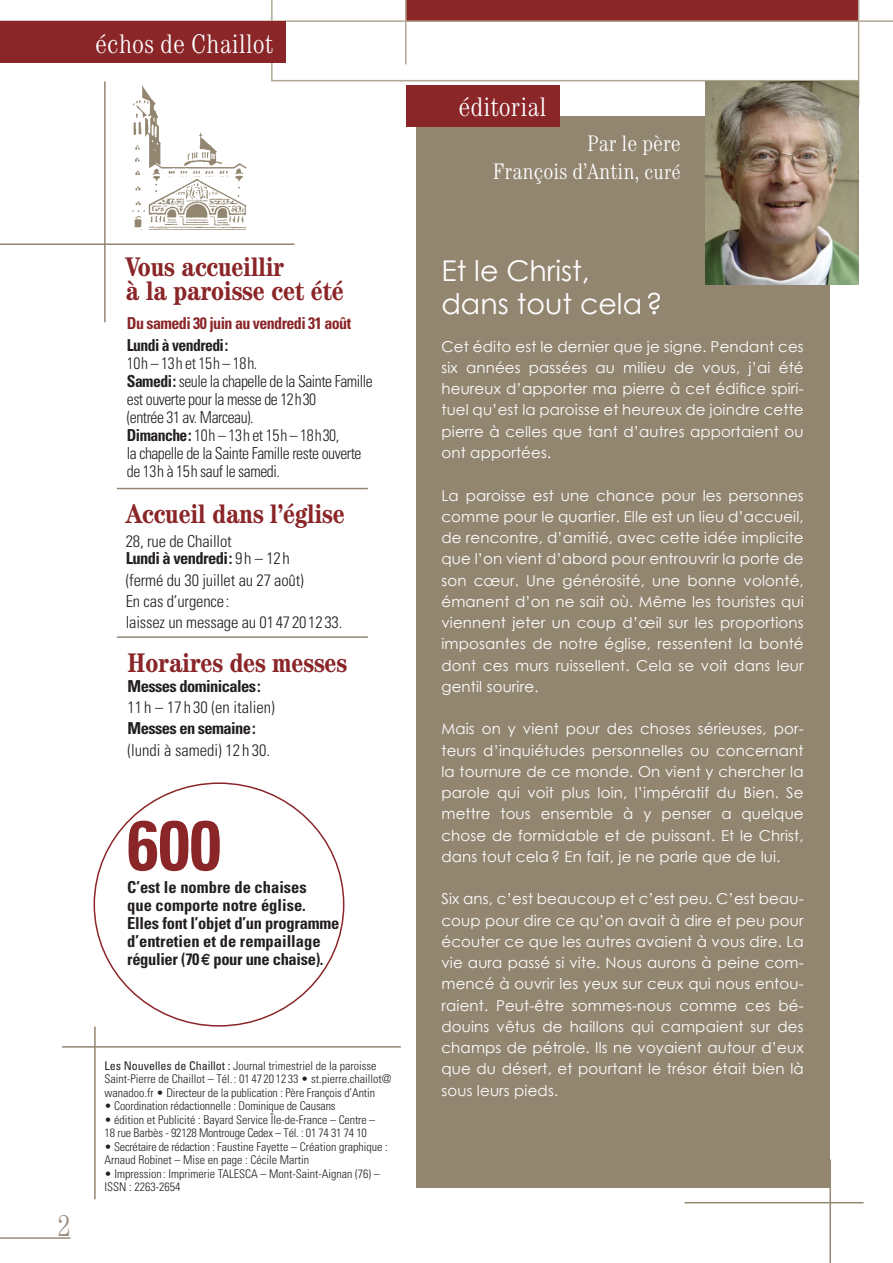
<style>
.page{position:relative;width:893px;height:1263px;background:#fff}
.page>*{position:absolute;margin:0;border:0;box-sizing:border-box;transform-origin:0 0}
.t1{font:700 condensed 70.5px "Univers";color:#8a2528}
.t2{font:300 condensed 30px "Century";color:#998b7d}
.t3{font:28.5px/33px "Century Gothic";color:#fff}
.t4{font:700 condensed 27px/24px "Century";color:#8a2528}
.t5{font:300 condensed 27px "Century";color:#fff}
.t6{font:300 condensed 22.5px/28.5px "Century";color:#fff;text-align:right}
.t7{font:300 condensed 16.5px/18px "Univers";letter-spacing:-.03em;color:#231f20;scale:.95 1}
.t8{font:700 condensed 16.5px/18px "Univers";letter-spacing:-.015em;color:#231f20}
.t9{font:300 condensed 16.5px/21.3px "Univers";letter-spacing:-.01em;color:#231f20}
.t10{font:300 condensed 16.5px "Univers";color:#231f20}
.t11{font:700 condensed 16.5px "Univers";letter-spacing:-.035em;color:#231f20}
.t12{font:700 condensed 16.5px "Univers";letter-spacing:-.035em;color:#8a2528}
.t13{font:700 condensed 16.5px "Univers";letter-spacing:-.035em;color:#231f20;scale:.95 1}
.t14{font:15px/21.3px "Century Gothic";letter-spacing:.01em;color:#fff;text-align:justify}
.t15{font:300 condensed 12px/13.5px "Univers";color:#231f20}
.s1{font-weight:700}
.s2{font-family:"Euro Sans";font-stretch:normal}
.s3{font-weight:400}
.s4{font-size:21px}
</style>
<div class="page">
<div style="left:406px;top:0;width:453px;height:21px;background:#8a2528"></div>
<hr style="left:0;top:1237px;width:70px;height:2px;background:#998b7d">
<hr style="left:858px;top:0;width:1px;height:106px;background:#b2a794">
<hr style="left:405px;top:0;width:1px;height:64px;background:#b2a794">
<hr style="left:0;top:20px;width:893px;height:2px;background:#b2a794">
<hr style="left:271px;top:80px;width:588px;height:1px;background:#b2a794">
<hr style="left:271px;top:0;width:2px;height:81px;background:#b2a794">
<div style="left:0;top:22px;width:286px;height:41px;background:#8a2528"></div>
<div style="left:416px;top:116px;width:413px;height:1072px;background:#938671"></div>
<img style="left:705px;top:81px;width:154px;height:203px">
<div style="left:406px;top:85px;width:153px;height:41px;background:#8a2528"></div>
<img style="left:132px;top:85px;width:115px;height:145px">
<hr style="left:829px;top:1159px;width:2px;height:104px;background:#938671">
<hr style="left:685px;top:1202px;width:179px;height:1px;background:#938671">
<hr style="left:94px;top:1026px;width:2px;height:173px;background:#938671">
<hr style="left:62px;top:1046px;width:339px;height:1px;background:#938671">
<hr style="left:0;top:243px;width:294px;height:2px;background:#938671">
<hr style="left:104px;top:81px;width:2px;height:241px;background:#938671">
<hr style="left:117px;top:488px;width:251px;height:1px;background:#938671">
<hr style="left:117px;top:636px;width:251px;height:2px;background:#938671">
<h3 class="t5" style="left:95px;top:28px;width:179px">échos de Chaillot</h3>
<h3 class="t4" style="left:126px;top:254px;width:219px">Vous accueillir<br>à la paroisse cet été</h3>
<p class="t12" style="left:127px;top:313px;width:226px">Du samedi 30 juin au vendredi 31 août</p>
<p class="t13" style="left:127px;top:335px;width:108px">Lundi à vendredi:</p>
<p class="t7" style="left:127px;top:354px;width:260px">10h– 13h et15h– 18h.<br><span class="s1">Samedi:</span> seule la chapelle de la Sainte Famille est ouverte pour la messe de 12h30<br>(entrée 31 av. Marceau).<br><span class="s1">Dimanche:</span> 10h – 13h et 15h – 18h30,<br>la chapelle de la Sainte Famille reste ouverte de 13h à 15h sauf le samedi.</p>
<h3 class="t4" style="left:126px;top:501px;width:220px">Accueil dans l’église</h3>
<p class="t9" style="left:126px;top:532px;width:166px;line-height:17.5px">28, rue de Chaillot<br><span class="s1">Lundi à vendredi:</span> 9h – 12h</p>
<p class="t9" style="left:126px;top:569px;width:218px">(fermé du 30 juillet au 27 août)<br>En cas d’urgence:<br>laissez un message au 0147201233.</p>
<h3 class="t4" style="left:128px;top:650px;width:221px">Horaires des messes</h3>
<p class="t11" style="left:128px;top:676px;width:135px">Messes dominicales:</p>
<p class="t10" style="left:128px;top:697px;width:149px">11 h – 17 h 30 (en italien)</p>
<p class="t11" style="left:128px;top:718px;width:130px">Messes en semaine:</p>
<p class="t10" style="left:128px;top:740px;width:144px">(lundi à samedi) 12 h 30.</p>
<h1 class="t1" style="left:127px;top:802px;width:95px">600</h1>
<p class="t8" style="left:127px;top:878px;width:214px">C’est le nombre de chaises<br>que comporte notre église.<br>Elles font l’objet d’un programme d’entretien et de rempaillage régulier (70<span class="s2">€</span> pour une chaise).</p>
<h2 class="t2" style="left:57px;top:1208px;width:15px">2</h2>
<p class="t15" style="left:105px;top:1059px;width:288px"><span class="s3">Les Nouvelles de Chaillot :</span> Journal trimestriel de la paroisse<br>Saint-Pierre de Chaillot – Tél. : 01 47 20 12 33 • st.pierre.chaillot@ wanadoo.fr • Directeur de la publication : Père François d’Antin</p>
<p class="t15" style="left:105px;top:1099px;width:233px">• Coordination rédactionnelle : Dominique de Causans</p>
<p class="t15" style="left:105px;top:1113px;width:272px">• édition et Publicité : Bayard Service Île-de-France – Centre –<br>18 rue Barbès - 92128 Montrouge Cedex – Tél. : 01 74 31 74 10</p>
<p class="t15" style="left:105px;top:1140px;width:285px">• Secrétaire de rédaction : Faustine Fayette – Création graphique :<br>Arnaud Robinet – Mise en page : Cécile Martin</p>
<p class="t15" style="left:105px;top:1167px;width:277px">• Impression : Imprimerie TALESCA – Mont-Saint-Aignan (76) –<br>ISSN : 2263-2654</p>
<h3 class="t5" style="left:458px;top:92px;width:89px">éditorial</h3>
<h3 class="t6" style="left:493px;top:128px;width:189px">Par le père<br>François d’Antin, <span class="s4">curé</span></h3>
<h3 class="t3" style="left:441px;top:254px;width:223px">Et le Christ, dans tout cela?</h3>
<p class="t14" style="left:441px;top:335px;width:364px">Cet édito est le dernier que je signe. Pendant ces six années passées au milieu de vous, j’ai été heureux d’apporter ma pierre à cet édifice spiri&shy;tuel qu’est la paroisse et heureux de joindre cette pierre à celles que tant d’autres apportaient ou ont apportées.</p>
<p class="t14" style="left:441px;top:484px;width:364px">La paroisse est une chance pour les personnes comme pour le quartier. Elle est un lieu d’accueil, de rencontre, d’amitié, avec cette idée implicite que l’on vient d’abord pour entrouvrir la porte de son cœur. Une générosité, une bonne volonté, émanent d’on ne sait où. Même les touristes qui viennent jeter un coup d’œil sur les proportions imposantes de notre église, ressentent la bonté dont ces murs ruissellent. Cela se voit dans leur gentil sourire.</p>
<p class="t14" style="left:441px;top:718px;width:364px">Mais on y vient pour des choses sérieuses, por&shy;teurs d’inquiétudes personnelles ou concernant la tournure de ce monde. On vient y chercher la parole qui voit plus loin, l’impératif du Bien. Se mettre tous ensemble à y penser a quelque chose de formidable et de puissant. Et le Christ, dans tout cela? En fait, je ne parle que de lui.</p>
<p class="t14" style="left:441px;top:888px;width:364px">Six ans, c’est beaucoup et c’est peu. C’est beau&shy;coup pour dire ce qu’on avait à dire et peu pour écouter ce que les autres avaient à vous dire. La vie aura passé si vite. Nous aurons à peine com&shy;mencé à ouvrir les yeux sur ceux qui nous entou&shy;raient. Peut-être sommes-nous comme ces bé&shy;douins vêtus de haillons qui campaient sur des champs de pétrole. Ils ne voyaient autour d’eux que du désert, et pourtant le trésor était bien là sous leurs pieds.</p>
</div>
